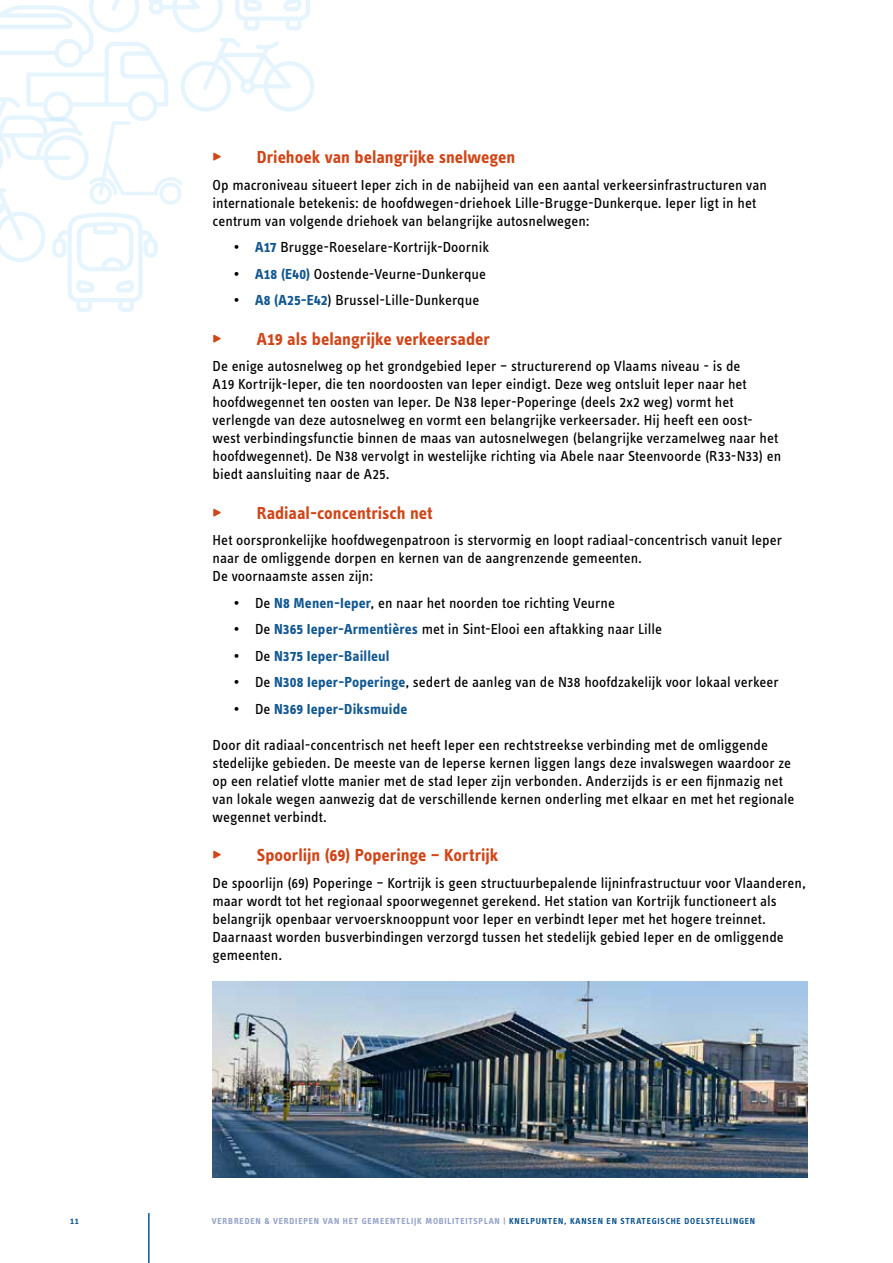
<style>
.page{position:relative;width:893px;height:1263px;background:#fff}
.page>*{position:absolute;margin:0;border:0;box-sizing:border-box;transform-origin:0 0}
.t1{font:700 18px "Info OT Text";color:#d04618}
.t2{font:15px/18px "Info OT Text";color:#000}
.t3{font:700 15px "Info OT Text";letter-spacing:.005em;color:#115790}
.t4{font:700 9px "Info OT Text";letter-spacing:.085em;color:#94a2c6}
.t5{font:700 9px "Info OT Text";color:#115790}
.s1{font-weight:700;color:#115790}
.s2{font-weight:400;color:#000}
.s3{color:#115790}
</style>
<div class="page">
<hr style="left:148px;top:1213px;width:2px;height:50px;background:#115790">
<img style="left:213px;top:981px;width:595px;height:197px">
<svg style="left:0;top:0;width:314px;height:312px"></svg>
<p class="t1" style="left:213px;top:146px;width:10px">‣</p>
<p class="t1" style="left:257px;top:146px;width:260px">Driehoek van belangrijke snelwegen</p>
<p class="t2" style="left:213px;top:175px;width:556px">Op macroniveau situeert Ieper zich in de nabijheid van een aantal verkeersinfrastructuren van internationale betekenis: de hoofdwegen-driehoek Lille-Brugge-Dunkerque. Ieper ligt in het centrum van volgende driehoek van belangrijke autosnelwegen:</p>
<p class="t2" style="left:234px;top:238px;width:257px">• <span class="s1">A17</span> Brugge-Roeselare-Kortrijk-Doornik</p>
<p class="t2" style="left:234px;top:264px;width:254px">• <span class="s1">A18 (E40)</span> Oostende-Veurne-Dunkerque</p>
<p class="t2" style="left:234px;top:291px;width:247px">• <span class="s1">A8 (A25-E42</span>) Brussel-Lille-Dunkerque</p>
<p class="t1" style="left:213px;top:328px;width:10px">‣</p>
<p class="t1" style="left:257px;top:328px;width:235px">A19 als belangrijke verkeersader</p>
<p class="t2" style="left:213px;top:357px;width:570px">De enige autosnelweg op het grondgebied Ieper – structurerend op Vlaams niveau - is de<br>A19 Kortrijk-Ieper, die ten noordoosten van Ieper eindigt. Deze weg ontsluit Ieper naar het hoofdwegennet ten oosten van Ieper. De N38 Ieper-Poperinge (deels 2x2 weg) vormt het verlengde van deze autosnelweg en vormt een belangrijke verkeersader. Hij heeft een oost&shy;west verbindingsfunctie binnen de maas van autosnelwegen (belangrijke verzamelweg naar het hoofdwegennet). De N38 vervolgt in westelijke richting via Abele naar Steenvoorde (R33-N33) en biedt aansluiting naar de A25.</p>
<p class="t1" style="left:213px;top:502px;width:10px">‣</p>
<p class="t1" style="left:257px;top:502px;width:177px">Radiaal-concentrisch net</p>
<p class="t2" style="left:213px;top:531px;width:571px">Het oorspronkelijke hoofdwegenpatroon is stervormig en loopt radiaal-concentrisch vanuit Ieper naar de omliggende dorpen en kernen van de aangrenzende gemeenten.<br>De voornaamste assen zijn:</p>
<p class="t2" style="left:234px;top:593px;width:383px">• De <span class="s1">N8 Menen-Ieper</span>, en naar het noorden toe richting Veurne</p>
<p class="t2" style="left:234px;top:620px;width:430px">• De <span class="s1">N365 Ieper-Armentières</span> met in Sint-Elooi een aftakking naar Lille</p>
<p class="t3" style="left:234px;top:647px;width:157px"><span class="s2">• De</span> N375 Ieper-Bailleul</p>
<p class="t2" style="left:234px;top:673px;width:546px">• De <span class="s1">N308 Ieper-Poperinge</span>, sedert de aanleg van de N38 hoofdzakelijk voor lokaal verkeer</p>
<p class="t3" style="left:234px;top:700px;width:175px"><span class="s2">• De</span> N369 Ieper-Diksmuide</p>
<p class="t2" style="left:213px;top:736px;width:583px">Door dit radiaal-concentrisch net heeft Ieper een rechtstreekse verbinding met de omliggende stedelijke gebieden. De meeste van de Ieperse kernen liggen langs deze invalswegen waardoor ze op een relatief vlotte manier met de stad Ieper zijn verbonden. Anderzijds is er een fijnmazig net van lokale wegen aanwezig dat de verschillende kernen onderling met elkaar en met het regionale wegennet verbindt.</p>
<p class="t1" style="left:213px;top:844px;width:10px">‣</p>
<p class="t1" style="left:257px;top:844px;width:243px">Spoorlijn (69) Poperinge – Kortrijk</p>
<p class="t2" style="left:213px;top:874px;width:595px">De spoorlijn (69) Poperinge – Kortrijk is geen structuurbepalende lijninfrastructuur voor Vlaanderen, maar wordt tot het regionaal spoorwegennet gerekend. Het station van Kortrijk functioneert als belangrijk openbaar vervoersknooppunt voor Ieper en verbindt Ieper met het hogere treinnet.<br>Daarnaast worden busverbindingen verzorgd tussen het stedelijk gebied Ieper en de omliggende gemeenten.</p>
<p class="t5" style="left:70px;top:1215px;width:10px">11</p>
<p class="t4" style="left:212px;top:1215px;width:545px">VERBREDEN &amp; VERDIEPEN VAN HET GEMEENTELIJK MOBILITEITSPLAN | <span class="s3">KNELPUNTEN, KANSEN EN STRATEGISCHE DOELSTELLINGEN</span></p>
</div>
